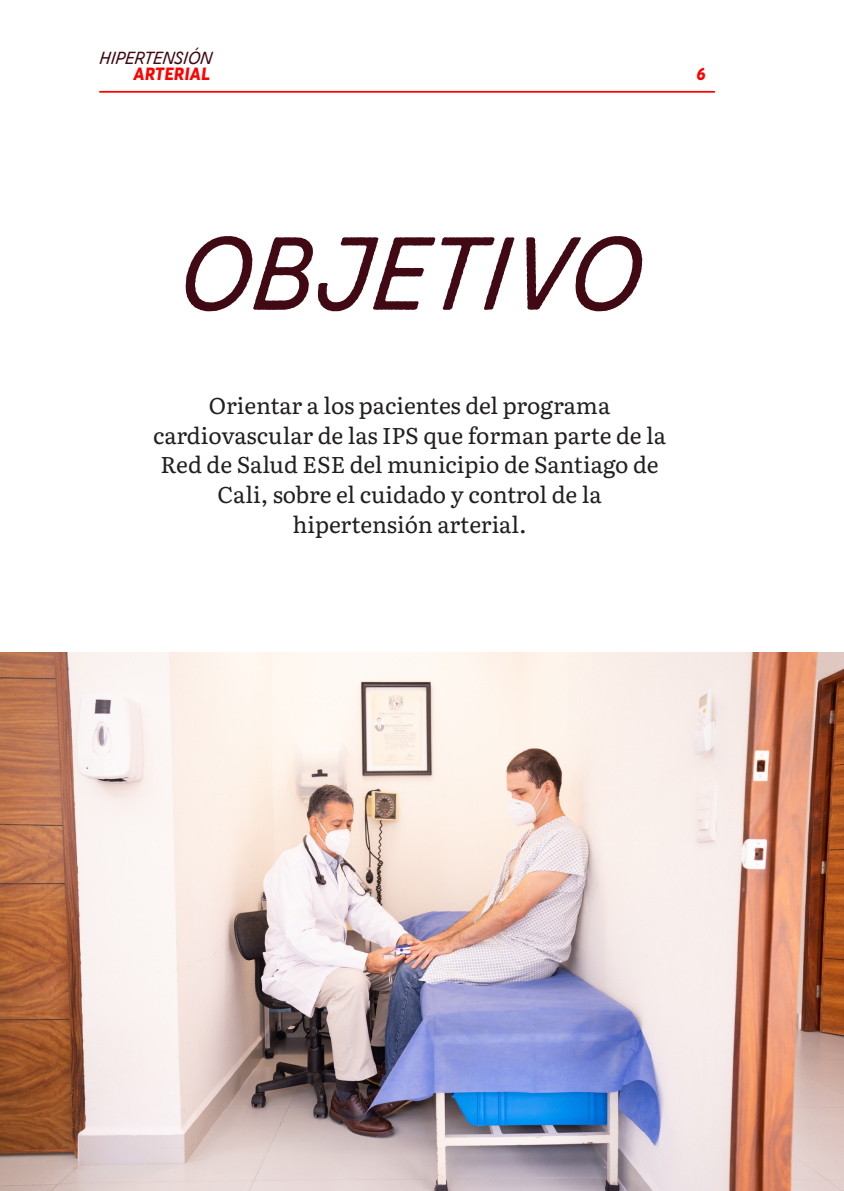
<style>
.page{position:relative;width:844px;height:1191px;background:#fff}
.page>*{position:absolute;margin:0;border:0;box-sizing:border-box;transform-origin:0 0}
.t1{font:103.25px "Zing Script Rust SB Demo Base";letter-spacing:-.025em;color:#410914}
.principio{font:22.75px "Literata";letter-spacing:-.005em;color:#231f20}
.t2{font:17.5px "Zing Script Rust SB Demo Base";letter-spacing:-.03em;color:#410914}
.t3{font:italic 800 17.5px "Averta Demo PE";color:#f00}
</style>
<div class="page">
<hr style="left:99px;top:91px;width:615px;height:2px;background:#f00">
<img style="left:0;top:652px;width:844px;height:539px">
<p class="t2" style="left:99px;top:47px;width:115px">HIPERTENSIÓN</p>
<p class="t3" style="left:133px;top:61px;width:78px">ARTERIAL</p>
<p class="t3" style="left:696px;top:61px;width:11px">6</p>
<p class="t1" style="left:177px;top:210px;width:466px">OBJETIVO</p>
<p class="principio" style="left:209px;top:388px;width:403px">Orientar a los pacientes del programa</p>
<p class="principio" style="left:153px;top:418px;width:514px">cardiovascular de las IPS que forman parte de la</p>
<p class="principio" style="left:160px;top:447px;width:499px">Red de Salud ESE del municipio de Santiago de</p>
<p class="principio" style="left:217px;top:477px;width:385px">Cali, sobre el cuidado y control de la</p>
<p class="principio" style="left:292px;top:507px;width:236px">hipertensión arterial.</p>
</div>
